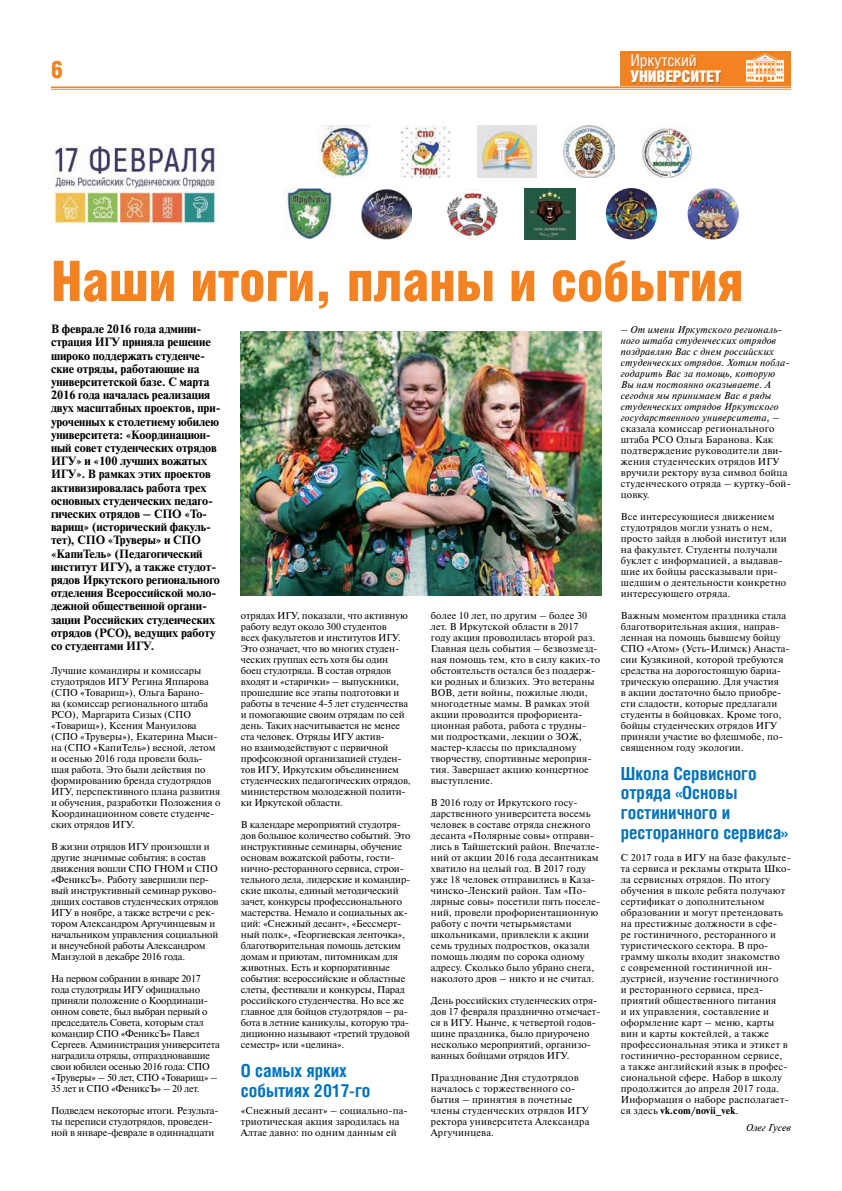
<style>
.page{position:relative;width:842px;height:1191px;background:#fff}
.page>*{position:absolute;margin:0;border:0;box-sizing:border-box;transform-origin:0 0}
.t1{font:900 56px "Helios Cond";letter-spacing:-.01em;color:#f58220}
.t2{font:900 24px "Helios Cond";color:#f58220}
.t3{font:700 18px/19.8px "Helios Cond";color:#0072bc}
.t4{font:900 16.1px "Helios Cond";letter-spacing:-.01em;color:#fff}
.t5{font:16.1px "Helios Cond";letter-spacing:-.01em;color:#fff}
.t6{font:700 12px/13.2px "Newton C";letter-spacing:-.005em;color:#000}
.t7{font:10px/11px "Newton C";color:#000}
.t8{font:10px/11px "Newton C";letter-spacing:.02em;color:#000}
.t9{font:italic 10px/11px "Newton C";letter-spacing:.02em;color:#000}
.t10{font:10px/11px "Newton C";letter-spacing:-.02em;color:#000}
.t11{font:italic 10px "Newton C";color:#000}
.s1{font-style:normal}
.s2{font-weight:700}
</style>
<div class="page">
<hr style="left:51px;top:86px;width:740px;height:2px;background:#f58220">
<hr style="left:51px;top:89px;width:740px;height:1px;background:#f58220">
<img style="left:51px;top:144px;width:165px;height:80px">
<img style="left:318px;top:126px;width:51px;height:51px">
<img style="left:400px;top:126px;width:50px;height:51px">
<img style="left:477px;top:126px;width:60px;height:51px">
<img style="left:362px;top:188px;width:49px;height:51px">
<img style="left:284px;top:189px;width:48px;height:50px">
<img style="left:563px;top:126px;width:52px;height:51px">
<img style="left:447px;top:188px;width:51px;height:51px;border-radius:26px">
<img style="left:606px;top:188px;width:51px;height:51px;border-radius:26px">
<img style="left:688px;top:188px;width:51px;height:51px;border-radius:26px">
<img style="left:642px;top:127px;width:51px;height:50px">
<img style="left:524px;top:188px;width:51px;height:51px">
<div style="left:621px;top:51px;width:170px;height:34px;background:#f58220"></div>
<div style="left:632px;top:56px;width:90px;height:28px;background:#004b88;opacity:.25"></div>
<img style="left:746px;top:53px;width:39px;height:29px">
<img style="left:241px;top:332px;width:360px;height:263px">
<h2 class="t2" style="left:51px;top:56px;width:14px">6</h2>
<h3 class="t5" style="left:630px;top:51px;width:68px">Иркутский</h3>
<h3 class="t4" style="left:630px;top:67px;width:92px">УНИВЕРСИТЕТ</h3>
<h1 class="t1" style="left:51px;top:249px;width:694px">Наши итоги, планы и события</h1>
<p class="t6" style="left:51px;top:322px;width:171px">В феврале 2016 года админи&shy;страция ИГУ приняла решение широко поддержать студенче&shy;ские отряды, работающие на университетской базе. С марта<br>2016 года началась реализация двух масштабных проектов, при&shy;уроченных к столетнему юбилею университета: «Координацион&shy;ный совет студенческих отрядов<br>ИГУ» и «100 лучших вожатых<br>ИГУ». В рамках этих проектов активизировалась работа трех основных студенческих педаго&shy;гических отрядов – СПО «То&shy;варищ» (исторический факуль&shy;тет), СПО «Труверы» и СПО «КапиТель» (Педагогический институт ИГУ), а также студот&shy;рядов Иркутского регионального отделения Всероссийской моло&shy;дежной общественной органи&shy;зации Российских студенческих отрядов (РСО), ведущих работу со студентами ИГУ.</p>
<p class="t7" style="left:51px;top:665px;width:171px">Лучшие командиры и комиссары студотрядов ИГУ Регина Яппарова (СПО «Товарищ»), Ольга Барано-<br>ва (комиссар регионального штаба<br>РСО), Маргарита Сизых (СПО «Товарищ»), Ксения Мануилова (СПО «Труверы»), Екатерина Мыси&shy;на (СПО «КапиТель») весной, летом и осенью 2016 года провели боль&shy;шая работа. Это были действия по формированию бренда студотрядов<br>ИГУ, перспективного плана развития и обучения, разработки Положения о<br>Координационном совете студенче&shy;ских отрядов ИГУ.</p>
<p class="t7" style="left:51px;top:841px;width:169px">В жизни отрядов ИГУ произошли и другие значимые события: в состав движения вошли СПО ГНОМ и СПО «ФениксЪ». Работу завершили пер&shy;вый инструктивный семинар руково&shy;дящих составов студенческих отрядов ИГУ в ноябре, а также встречи с рек&shy;тором Александром Аргучинцевым и начальником управления социальной и внеучебной работы Александром Манзулой в декабре 2016 года.</p>
<p class="t10" style="left:51px;top:973px;width:170px">На первом собрании в январе 2017 года студотряды ИГУ официально приняли положение о Координаци&shy;онном совете, был выбран первый о председатель Совета, которым стал командир СПО «ФениксЪ» Павел Сергеев. Администрация университета наградила отряды, отпраздновавшие свои юбилеи осенью 2016 года: СПО «Труверы» – 50 лет, СПО «Товарищ» – 35 лет и СПО «ФениксЪ» – 20 лет.</p>
<p class="t7" style="left:51px;top:1105px;width:169px">Подведем некоторые итоги. Результа&shy;ты переписи студотрядов, проведен&shy;ной в январе-феврале в одиннадцати</p>
<p class="t9" style="left:621px;top:324px;width:172px">– От имени Иркутского региональ&shy;ного штаба студенческих отрядов поздравляю Вас с днем российских студенческих отрядов. Хотим побла&shy;годарить Вас за помощь, которую<br>Вы нам постоянно оказываете. А сегодня мы принимаем Вас в ряды студенческих отрядов Иркутского государственного университета, <span class="s1">– сказала комиссар регионального штаба РСО Ольга Баранова. Как подтверждение руководители дви&shy;жения студенческих отрядов ИГУ вручили ректору вуза символ бойца студенческого отряда – куртку-бой&shy;цовку.</span></p>
<p class="t8" style="left:621px;top:511px;width:167px">Все интересующиеся движением студотрядов могли узнать о нем, просто зайдя в любой институт или на факультет. Студенты получали буклет с информацией, а выдавав&shy;шие их бойцы рассказывали при&shy;шедшим о деятельности конкретно интересующего отряда.</p>
<p class="t7" style="left:621px;top:610px;width:170px">Важным моментом праздника стала благотворительная акция, направ&shy;ленная на помощь бывшему бойцу<br>СПО «Атом» (Усть-Илимск) Анаста&shy;сии Кузякиной, которой требуются средства на дорогостоящую бариа&shy;трическую операцию. Для участия<br>в акции достаточно было приобре&shy;сти сладости, которые предлагали студенты в бойцовках. Кроме того, бойцы студенческих отрядов ИГУ приняли участие во флешмобе, по&shy;священном году экологии.</p>
<h3 class="t3" style="left:621px;top:763px;width:169px">Школа Сервисного отряда «Основы гостиничного и ресторанного сервиса»</h3>
<p class="t8" style="left:621px;top:852px;width:172px">С 2017 года в ИГУ на базе факульте&shy;та сервиса и рекламы открыта Шко&shy;ла сервисных отрядов. По итогу обучения в школе ребята получают сертификат о дополнительном образовании и могут претендовать на престижные должности в сфе-<br>ре гостиничного, ресторанного и туристического сектора. В про&shy;грамму школы входит знакомство<br>с современной гостиничной ин&shy;дустрией, изучение гостиничного<br>и ресторанного сервиса, пред&shy;приятий общественного питания<br>и их управления, составление и оформление карт – меню, карты вин и карты коктейлей, а также профессиональная этика и этикет в гостинично-ресторанном сервисе,<br>а также английский язык в профес&shy;сиональной сфере. Набор в школу продолжится до апреля 2017 года.<br>Информация о наборе располагает&shy;ся здесь <span class="s2">vk.com/novii_vek</span>.</p>
<p class="t11" style="left:746px;top:1122px;width:46px">Олег Гусев</p>
<p class="t7" style="left:431px;top:610px;width:171px">более 10 лет, по другим – более 30 лет. В Иркутской области в 2017 году акция проводилась второй раз.<br>Главная цель события – безвозмезд&shy;ная помощь тем, кто в силу каких-то обстоятельств остался без поддерж&shy;ки родных и близких. Это ветераны<br>ВОВ, дети войны, пожилые люди, многодетные мамы. В рамках этой акции проводится профориента&shy;ционная работа, работа с трудны&shy;ми подростками, лекции о ЗОЖ, мастер-классы по прикладному творчеству, спортивные мероприя&shy;тия. Завершает акцию концертное выступление.</p>
<p class="t7" style="left:431px;top:797px;width:171px">В 2016 году от Иркутского госу&shy;дарственного университета восемь человек в составе отряда снежного десанта «Полярные совы» отправи&shy;лись в Тайшетский район. Впечатле&shy;ний от акции 2016 года десантникам хватило на целый год. В 2017 году уже 18 человек отправились в Каза&shy;чинско-Ленский район. Там «По&shy;лярные совы» посетили пять поселе&shy;ний, провели профориентационную работу с почти четырьмястами школьниками, привлекли к акции семь трудных подростков, оказали помощь людям по сорока одному адресу. Сколько было убрано снега, наколото дров – никто и не считал.</p>
<p class="t7" style="left:431px;top:995px;width:171px">День российских студенческих отря&shy;дов 17 февраля празднично отмечает&shy;ся в ИГУ. Нынче, к четвертой годов&shy;щине праздника, было приурочено несколько мероприятий, организо&shy;ванных бойцами отрядов ИГУ.</p>
<p class="t8" style="left:431px;top:1072px;width:160px">Празднование Дня студотрядов началось с торжественного со&shy;бытия – принятия в почетные члены студенческих отрядов ИГУ ректора университета Александра<br>Аргучинцева.</p>
<p class="t7" style="left:241px;top:610px;width:172px">отрядах ИГУ, показали, что активную работу ведут около 300 студентов<br>всех факультетов и институтов ИГУ.<br>Это означает, что во многих студен&shy;ческих группах есть хотя бы один боец студотряда. В состав отрядов входят и «старички» – выпускники, прошедшие все этапы подготовки и работы в течение 4-5 лет студенчества и помогающие своим отрядам по сей день. Таких насчитывается не менее ста человек. Отряды ИГУ актив-<br>но взаимодействуют с первичной профсоюзной организацией студен&shy;тов ИГУ, Иркутским объединением студенческих педагогических отрядов, министерством молодежной полити&shy;ки Иркутской области.</p>
<p class="t7" style="left:241px;top:819px;width:171px">В календаре мероприятий студотря&shy;дов большое количество событий. Это инструктивные семинары, обучение основам вожатской работы, гости&shy;нично-ресторанного сервиса, строи&shy;тельного дела, лидерские и командир&shy;ские школы, единый методический зачет, конкурсы профессионального мастерства. Немало и социальных ак&shy;ций: «Снежный десант», «Бессмерт&shy;ный полк», «Георгиевская ленточка», благотворительная помощь детским домам и приютам, питомникам для животных. Есть и корпоративные события: всероссийские и областные слеты, фестивали и конкурсы, Парад российского студенчества. Но все же главное для бойцов студотрядов – ра&shy;бота в летние каникулы, которую тра&shy;диционно называют «третий трудовой семестр» или «целина».</p>
<h3 class="t3" style="left:241px;top:1060px;width:131px">О самых ярких событиях 2017-го</h3>
<p class="t7" style="left:241px;top:1105px;width:168px">«Снежный десант» – социально-па&shy;триотическая акция зародилась на<br>Алтае давно: по одним данным ей</p>
</div>
